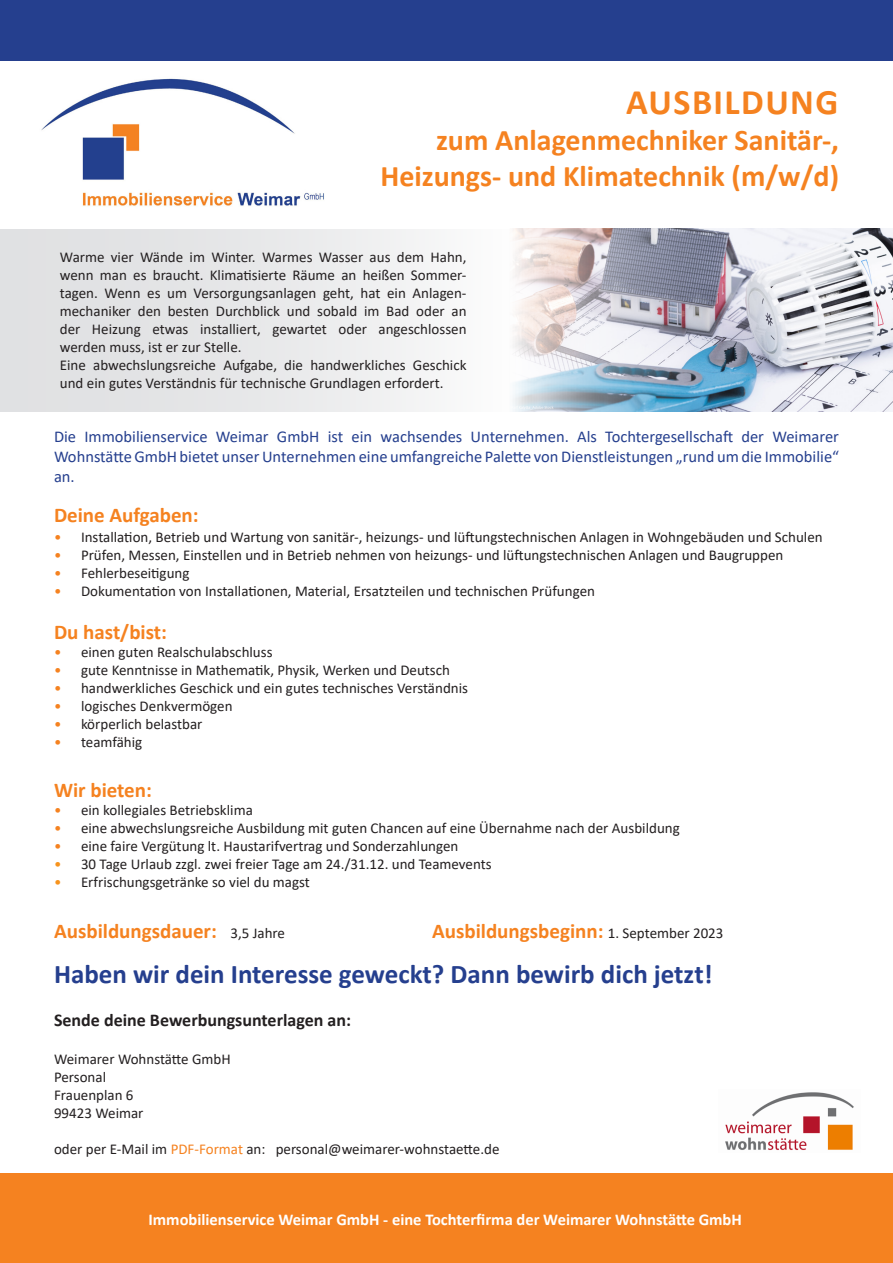
<style>
.page{position:relative;width:893px;height:1263px;background:#fff}
.page>*{position:absolute;margin:0;border:0;box-sizing:border-box;transform-origin:0 0}
.t1{font:700 36px "Calibri";letter-spacing:.04em;color:#f58220}
.t2{font:700 30px "Calibri";color:#f58220}
.t3{font:700 27px "Calibri";color:#253f8e}
.t4{font:700 21px "Calibri";color:#f58220}
.t5{font:700 18px "Calibri";color:#231f20}
.t6{font:16.5px/19.8px "Calibri";color:#253f8e;text-align:justify}
.t7{font:700 16.5px "Calibri";color:#fff}
.t8{font:15px/18px "Calibri";color:#231f20;text-align:justify}
.s1{color:#f58220}
.s2{color:#f7931d}
.s3{font-weight:400;font-size:15px;color:#231f20}
</style>
<div class="page">
<div style="left:0;top:229px;width:515px;height:182px;background:linear-gradient(to right,#dcdcdf,#f8f9f9)"></div>
<img style="left:505px;top:229px;width:388px;height:182px">
<div style="left:0;top:1174px;width:893px;height:89px;background:#f58220"></div>
<img style="left:41px;top:78px;width:283px;height:128px">
<div style="left:0;top:0;width:893px;height:61px;background:#253f8e"></div>
<img style="left:725px;top:1092px;width:129px;height:58px">
<p class="t1" style="left:626px;top:77px;width:214px">AUSBILDUNG</p>
<p class="t2" style="left:436px;top:119px;width:404px">zum Anlagenmechniker Sanitär-,</p>
<p class="t2" style="left:380px;top:155px;width:460px">Heizungs- und Klimatechnik (m/w/d)</p>
<p class="t8" style="left:60px;top:247px;width:408px">Warme vier Wände im Winter. Warmes Wasser aus dem Hahn, wenn man es braucht. Klimatisierte Räume an heißen Sommer&shy;tagen. Wenn es um Versorgungsanlagen geht, hat ein Anlagen&shy;mechaniker den besten Durchblick und sobald im Bad oder an der Heizung etwas installiert, gewartet oder angeschlossen werden muss, ist er zur Stelle.</p>
<p class="t8" style="left:60px;top:355px;width:408px">Eine abwechslungsreiche Aufgabe, die handwerkliches Geschick und ein gutes Verständnis für technische Grundlagen erfordert.</p>
<p class="t6" style="left:54px;top:427px;width:786px">Die Immobilienservice Weimar GmbH ist ein wachsendes Unternehmen. Als Tochtergesellschaft der Weimarer Wohnstätte GmbH bietet unser Unternehmen eine umfangreiche Palette von Dienstleistungen „rund um die Immobilie“ an.</p>
<p class="t4" style="left:54px;top:500px;width:146px">Deine Aufgaben:</p>
<p class="t8" style="left:54px;top:527px;width:770px"><span class="s1">•</span> Installation, Betrieb und Wartung von sanitär-, heizungs- und lüftungstechnischen Anlagen in Wohngebäuden und Schulen</p>
<p class="t8" style="left:54px;top:545px;width:731px"><span class="s1">•</span> Prüfen, Messen, Einstellen und in Betrieb nehmen von heizungs- und lüftungstechnischen Anlagen und Baugruppen</p>
<p class="t8" style="left:54px;top:563px;width:137px"><span class="s1">•</span> Fehlerbeseitigung</p>
<p class="t8" style="left:54px;top:581px;width:542px"><span class="s1">•</span> Dokumentation von Installationen, Material, Ersatzteilen und technischen Prüfungen</p>
<p class="t4" style="left:54px;top:617px;width:114px">Du hast/bist:</p>
<p class="t8" style="left:54px;top:642px;width:220px"><span class="s1">•</span> einen guten Realschulabschluss</p>
<p class="t8" style="left:54px;top:660px;width:398px"><span class="s1">•</span> gute Kenntnisse in Mathematik, Physik, Werken und Deutsch</p>
<p class="t8" style="left:54px;top:678px;width:416px"><span class="s1">•</span> handwerkliches Geschick und ein gutes technisches Verständnis</p>
<p class="t8" style="left:54px;top:696px;width:180px"><span class="s1">•</span> logisches Denkvermögen</p>
<p class="t8" style="left:54px;top:714px;width:150px"><span class="s1">•</span> körperlich belastbar</p>
<p class="t8" style="left:54px;top:732px;width:90px"><span class="s1">•</span> teamfähig</p>
<p class="t4" style="left:54px;top:775px;width:99px">Wir bieten:</p>
<p class="t8" style="left:54px;top:801px;width:200px"><span class="s1">•</span> ein kollegiales Betriebsklima</p>
<p class="t8" style="left:54px;top:819px;width:627px"><span class="s1">•</span> eine abwechslungsreiche Ausbildung mit guten Chancen auf eine Übernahme nach der Ausbildung</p>
<p class="t8" style="left:54px;top:837px;width:406px"><span class="s1">•</span> eine faire Vergütung lt. Haustarifvertrag und Sonderzahlungen</p>
<p class="t8" style="left:54px;top:855px;width:439px"><span class="s2">•</span> 30 Tage Urlaub zzgl. zwei freier Tage am 24./31.12. und Teamevents</p>
<p class="t8" style="left:54px;top:873px;width:257px"><span class="s2">•</span> Erfrischungsgetränke so viel du magst</p>
<p class="t4" style="left:54px;top:916px;width:233px">Ausbildungsdauer: <span class="s3">3,5 Jahre</span></p>
<p class="t4" style="left:432px;top:916px;width:293px">Ausbildungsbeginn: <span class="s3">1. September 2023</span></p>
<p class="t3" style="left:54px;top:955px;width:660px">Haben wir dein Interesse geweckt? Dann bewirb dich jetzt!</p>
<p class="t5" style="left:54px;top:1008px;width:299px">Sende deine Bewerbungsunterlagen an:</p>
<p class="t8" style="left:54px;top:1050px;width:178px">Weimarer Wohnstätte GmbH</p>
<p class="t8" style="left:54px;top:1068px;width:54px">Personal</p>
<p class="t8" style="left:54px;top:1086px;width:81px">Frauenplan 6</p>
<p class="t8" style="left:54px;top:1104px;width:91px">99423 Weimar</p>
<p class="t8" style="left:54px;top:1140px;width:447px">oder per E-Mail im <span class="s1">PDF-Format</span> an: personal@weimarer-wohnstaette.de</p>
<p class="t7" style="left:148px;top:1207px;width:595px">Immobilienservice Weimar GmbH - eine Tochterfirma der Weimarer Wohnstätte GmbH</p>
</div>
